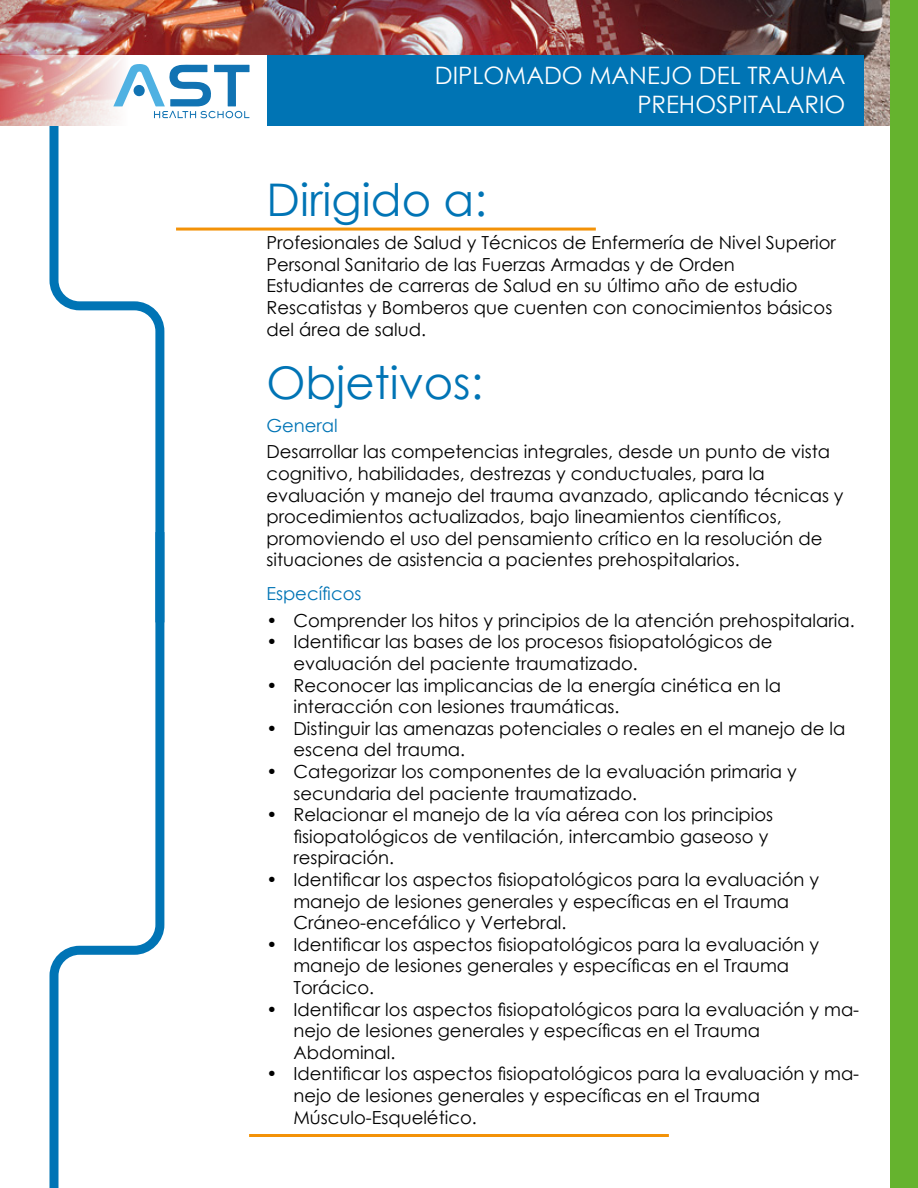
<style>
.page{position:relative;width:918px;height:1188px;background:#fff}
.page>*{position:absolute;margin:0;border:0;box-sizing:border-box;transform-origin:0 0}
.t1{font:45px "Century Gothic";color:#0074b5}
.t2{font:24px/28.8px "Century Gothic";color:#fff;text-align:right}
.t3{font:18px/21.6px "Century Gothic";color:#000}
.t4{font:18px "Century Gothic";color:#0074b5}
</style>
<div class="page">
<svg style="left:49px;top:126px;width:116px;height:397px"></svg>
<hr style="left:249px;top:1134px;width:420px;height:3px;background:#f39207">
<hr style="left:176px;top:228px;width:420px;height:3px;background:#f39207">
<svg style="left:49px;top:523px;width:116px;height:665px"></svg>
<img style="left:0;top:0;width:890px;height:126px">
<svg style="left:0;top:55px;width:268px;height:71px"></svg>
<div style="left:268px;top:55px;width:596px;height:71px;background:#0074b4"></div>
<svg style="left:113px;top:64px;width:137px;height:54px"></svg>
<div style="left:890px;top:0;width:28px;height:1188px;background:#65b32e"></div>
<h2 class="t2" style="left:435px;top:60px;width:412px">DIPLOMADO MANEJO DEL TRAUMA<br>PREHOSPITALARIO</h2>
<h1 class="t1" style="left:267px;top:168px;width:222px">Dirigido a:</h1>
<p class="t3" style="left:267px;top:232px;width:571px">Profesionales de Salud y Técnicos de Enfermería de Nivel Superior Personal Sanitario de las Fuerzas Armadas y de Orden Estudiantes de carreras de Salud en su último año de estudio Rescatistas y Bomberos que cuenten con conocimientos básicos del área de salud.</p>
<h1 class="t1" style="left:266px;top:351px;width:218px">Objetivos:</h1>
<p class="t4" style="left:266px;top:413px;width:73px">General</p>
<p class="t3" style="left:266px;top:441px;width:579px">Desarrollar las competencias integrales, desde un punto de vista cognitivo, habilidades, destrezas y conductuales, para la evaluación y manejo del trauma avanzado, aplicando técnicas y procedimientos actualizados, bajo lineamientos científicos, promoviendo el uso del pensamiento crítico en la resolución de situaciones de asistencia a pacientes prehospitalarios.</p>
<p class="t4" style="left:266px;top:581px;width:97px">Específicos</p>
<p class="t3" style="left:266px;top:609px;width:590px">• Comprender los hitos y principios de la atención prehospitalaria.</p>
<p class="t3" style="left:293px;top:631px;width:481px;text-indent:-27px">• Identificar las bases de los procesos fisiopatológicos de evaluación del paciente traumatizado.</p>
<p class="t3" style="left:293px;top:674px;width:489px;text-indent:-27px">• Reconocer las implicancias de la energía cinética en la interacción con lesiones traumáticas.</p>
<p class="t3" style="left:293px;top:717px;width:553px;text-indent:-27px">• Distinguir las amenazas potenciales o reales en el manejo de la escena del trauma.</p>
<p class="t3" style="left:293px;top:761px;width:505px;text-indent:-27px">• Categorizar los componentes de la evaluación primaria y secundaria del paciente traumatizado.</p>
<p class="t3" style="left:293px;top:804px;width:481px;text-indent:-27px">• Relacionar el manejo de la vía aérea con los principios fisiopatológicos de ventilación, intercambio gaseoso y respiración.</p>
<p class="t3" style="left:293px;top:869px;width:527px;text-indent:-27px">• Identificar los aspectos fisiopatológicos para la evaluación y manejo de lesiones generales y específicas en el Trauma<br>Cráneo-encefálico y Vertebral.</p>
<p class="t3" style="left:293px;top:933px;width:527px;text-indent:-27px">• Identificar los aspectos fisiopatológicos para la evaluación y manejo de lesiones generales y específicas en el Trauma<br>Torácico.</p>
<p class="t3" style="left:293px;top:998px;width:567px;text-indent:-27px">• Identificar los aspectos fisiopatológicos para la evaluación y ma&shy;nejo de lesiones generales y específicas en el Trauma<br>Abdominal.</p>
<p class="t3" style="left:293px;top:1063px;width:567px;text-indent:-27px">• Identificar los aspectos fisiopatológicos para la evaluación y ma&shy;nejo de lesiones generales y específicas en el Trauma<br>Músculo-Esquelético.</p>
</div>
